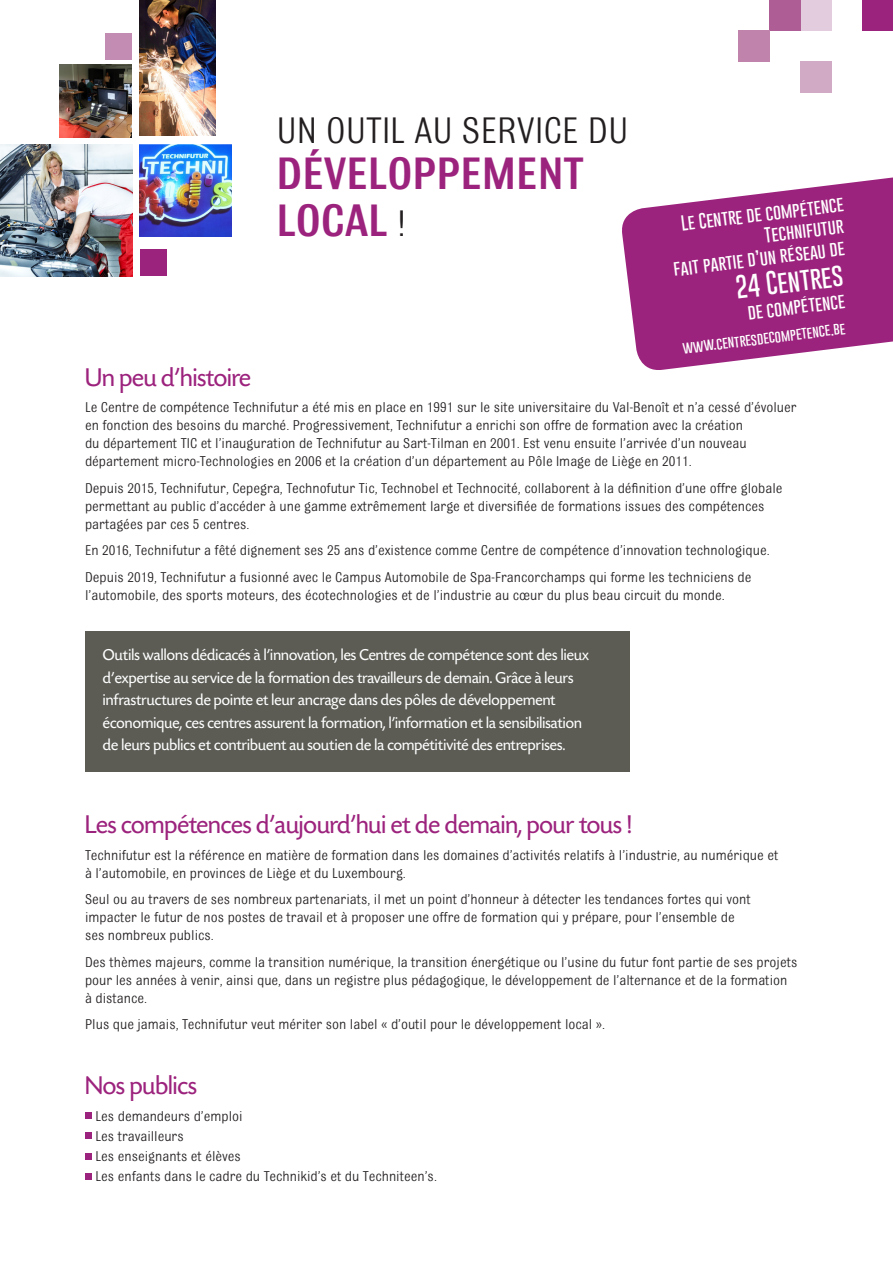
<style>
.page{position:relative;width:893px;height:1263px;background:#fff}
.page>*{position:absolute;margin:0;border:0;box-sizing:border-box;transform-origin:0 0}
.t1{font:500 48px/46.5px "Bulldog";color:#9c237d}
.t2{font:39px "Bulldog";color:#231f20}
.t3{font:27px "Sh Today";color:#9c237d}
.t4{font:100 24.75px "Gobold";color:#fff}
.t5{font:16.5px/22.5px "Sh Today";letter-spacing:.01em;color:#fff}
.t6{font:100 16.5px/21.9px "Gobold";color:#fff;text-align:right}
.t7{font:15px/18px "Bulldog";color:#231f20}
.t8{font:100 13.05px "Gobold";color:#fff}
.s1{font-weight:400;font-size:39px;color:#231f20}
</style>
<div class="page">
<div style="left:800px;top:0;width:31px;height:31px;background:#e3ccdd"></div>
<div style="left:800px;top:62px;width:31px;height:31px;background:#d1abc6"></div>
<div style="left:769px;top:0;width:31px;height:31px;background:#ae5d95"></div>
<div style="left:738px;top:31px;width:31px;height:31px;background:#bf83ac"></div>
<div style="left:862px;top:0;width:31px;height:31px;background:#9c237d"></div>
<div style="left:85px;top:1112px;width:7px;height:7px;background:#9c237d"></div>
<div style="left:85px;top:1132px;width:7px;height:7px;background:#9c237d"></div>
<div style="left:85px;top:1153px;width:7px;height:6px;background:#9c237d"></div>
<div style="left:85px;top:1173px;width:7px;height:6px;background:#9c237d"></div>
<div style="left:85px;top:631px;width:544px;height:141px;background:#5c5c55"></div>
<div style="left:105px;top:33px;width:27px;height:27px;background:#c38cb2"></div>
<div style="left:140px;top:249px;width:26px;height:27px;background:#9c237d"></div>
<svg style="left:622px;top:177px;width:271px;height:193px;fill:#9c237d"></svg>
<img style="left:60px;top:65px;width:72px;height:72px">
<img style="left:140px;top:144px;width:92px;height:93px">
<img style="left:140px;top:0;width:75px;height:136px">
<img style="left:0;top:144px;width:132px;height:132px">
<h2 class="t2" style="left:276px;top:111px;width:354px">UN OUTIL AU SERVICE DU</h2>
<h1 class="t1" style="left:276px;top:150px;width:309px">DÉVELOPPEMENT<br>LOCAL <span class="s1">!</span></h1>
<p class="t6" style="left:667px;top:214px;width:178px;rotate:-7deg">Le Centre de compétence<br>Technifutur<br>fait partie d’un réseau de</p>
<h3 class="t4" style="left:734px;top:272px;width:110px;rotate:-7deg">24 Centres</h3>
<p class="t6" style="left:746px;top:301px;width:99px;rotate:-7deg">de compétence</p>
<p class="t8" style="left:682px;top:340px;width:165px;rotate:-7deg">www.centresdecompetence.be</p>
<h3 class="t3" style="left:85px;top:363px;width:167px">Un peu d’histoire</h3>
<p class="t7" style="left:85px;top:398px;width:713px">Le Centre de compétence Technifutur a été mis en place en 1991 sur le site universitaire du Val-Benoît et n’a cessé d’évoluer en fonction des besoins du marché. Progressivement, Technifutur a enrichi son offre de formation avec la création<br>du département TIC et l’inauguration de Technifutur au Sart-Tilman en 2001. Est venu ensuite l’arrivée d’un nouveau département micro-Technologies en 2006 et la création d’un département au Pôle Image de Liège en 2011.</p>
<p class="t7" style="left:85px;top:479px;width:699px">Depuis 2015, Technifutur, Cepegra, Technofutur Tic, Technobel et Technocité, collaborent à la définition d’une offre globale permettant au public d’accéder à une gamme extrêmement large et diversifiée de formations issues des compétences partagées par ces 5 centres.</p>
<p class="t7" style="left:85px;top:537px;width:686px;line-height:26.5px">En 2016, Technifutur a fêté dignement ses 25 ans d’existence comme Centre de compétence d’innovation technologique.<br>Depuis 2019, Technifutur a fusionné avec le Campus Automobile de Spa-Francorchamps qui forme les techniciens de</p>
<p class="t7" style="left:85px;top:586px;width:641px">l’automobile, des sports moteurs, des écotechnologies et de l’industrie au cœur du plus beau circuit du monde.</p>
<p class="t5" style="left:103px;top:644px;width:487px">Outils wallons dédicacés à l’innovation, les Centres de compétence sont des lieux d’expertise au service de la formation des travailleurs de demain. Grâce à leurs infrastructures de pointe et leur ancrage dans des pôles de développement économique, ces centres assurent la formation, l’information et la sensibilisation de leurs publics et contribuent au soutien de la compétitivité des entreprises.</p>
<h3 class="t3" style="left:85px;top:811px;width:548px">Les compétences d’aujourd’hui et de demain, pour tous !</h3>
<p class="t7" style="left:85px;top:846px;width:695px">Technifutur est la référence en matière de formation dans les domaines d’activités relatifs à l’industrie, au numérique et à l’automobile, en provinces de Liège et du Luxembourg.</p>
<p class="t7" style="left:85px;top:890px;width:667px">Seul ou au travers de ses nombreux partenariats, il met un point d’honneur à détecter les tendances fortes qui vont impacter le futur de nos postes de travail et à proposer une offre de formation qui y prépare, pour l’ensemble de ses nombreux publics.</p>
<p class="t7" style="left:85px;top:953px;width:714px">Des thèmes majeurs, comme la transition numérique, la transition énergétique ou l’usine du futur font partie de ses projets pour les années à venir, ainsi que, dans un registre plus pédagogique, le développement de l’alternance et de la formation à distance.</p>
<p class="t7" style="left:85px;top:1015px;width:521px">Plus que jamais, Technifutur veut mériter son label « d’outil pour le développement local ».</p>
<h3 class="t3" style="left:85px;top:1072px;width:113px">Nos publics</h3>
<p class="t7" style="left:95px;top:1106px;width:343px;line-height:20.1px">Les demandeurs d’emploi<br>Les travailleurs<br>Les enseignants et élèves<br>Les enfants dans le cadre du Technikid’s et du Techniteen’s.</p>
</div>
